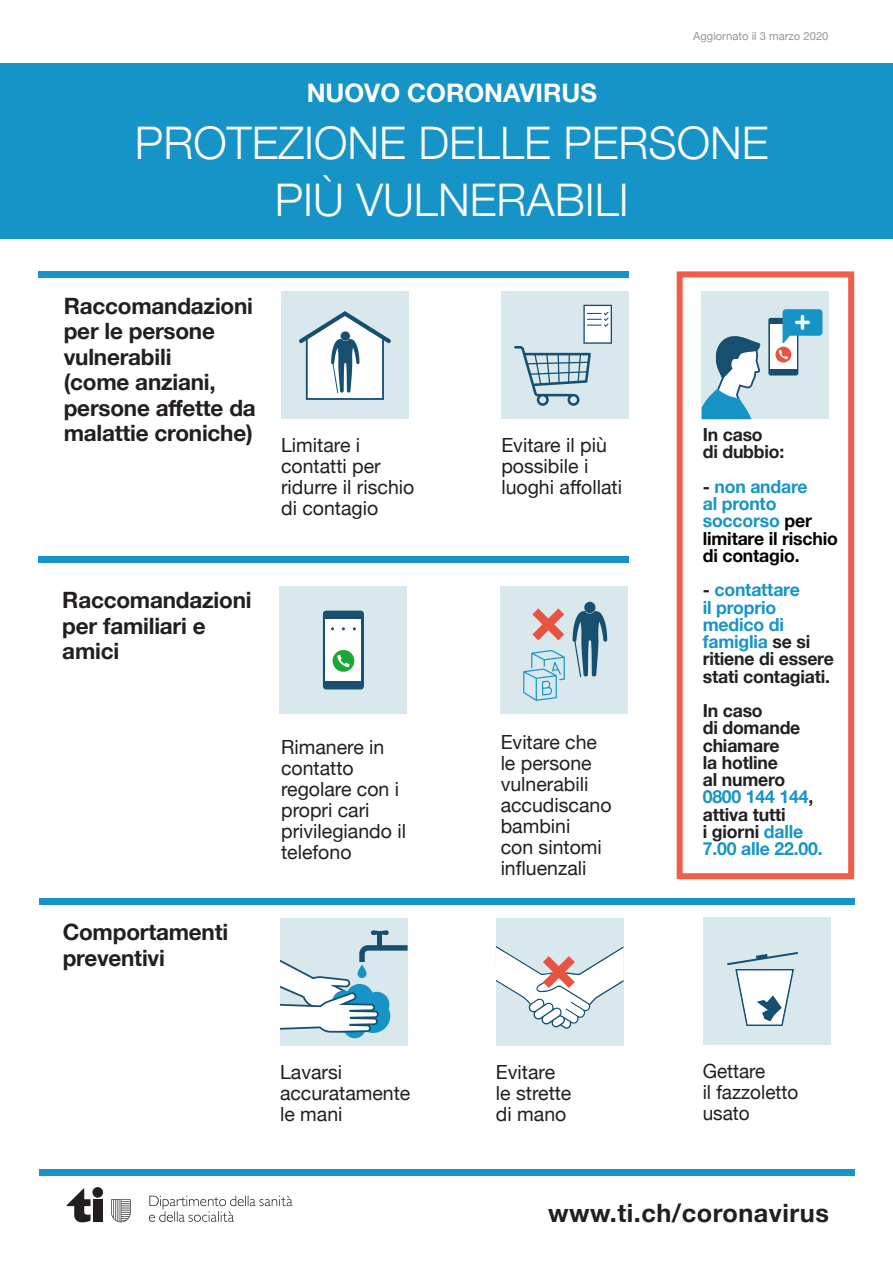
<style>
.page{position:relative;width:893px;height:1263px;background:#fff}
.page>*{position:absolute;margin:0;border:0;box-sizing:border-box;transform-origin:0 0}
.t1{font:300 45px/57px "Helvetica Neue";color:#fff;text-align:center}
.t2{font:700 25.5px "Helvetica Neue";color:#fff}
.t3{font:700 25.2px "Helvetica Neue";letter-spacing:.02em;color:#231f20}
.t4{font:700 22.5px/25.5px "Helvetica Neue";letter-spacing:-.01em;color:#231f20}
.t5{font:19.5px/21px "Helvetica Neue";color:#231f20}
.t6{font:700 18px/17.2px "Helvetica Neue";letter-spacing:-.01em;color:#231f20}
.t7{font:700 18px/17.2px "Helvetica Neue";letter-spacing:-.01em;color:#000}
.t8{font:700 18px/17.2px "Helvetica Neue";letter-spacing:-.01em;color:#1794c7}
.t9{font:11.25px "Helvetica Neue";color:#95979a}
.s1{color:#231f20}
.s2{color:#1794c7}
</style>
<div class="page">
<div style="left:0;top:64px;width:893px;height:175px;background:#1794c7"></div>
<div style="left:280px;top:918px;width:128px;height:128px;background:#d9e8ed"></div>
<div style="left:377px;top:934px;width:5px;height:13px;background:#174f70"></div>
<svg style="left:371px;top:930px;width:18px;height:5px"></svg>
<svg style="left:280px;top:945px;width:128px;height:93px"></svg>
<div style="left:39px;top:1170px;width:815px;height:6px;background:#1794c7"></div>
<div style="left:39px;top:556px;width:590px;height:6px;background:#1794c7"></div>
<div style="left:39px;top:271px;width:590px;height:6px;background:#1794c7"></div>
<div style="left:39px;top:898px;width:815px;height:6px;background:#1794c7"></div>
<div style="left:93px;top:1199px;width:9px;height:23px;background:#231f20"></div>
<div style="left:92px;top:1187px;width:11px;height:11px;background:#231f20;border-radius:50%"></div>
<svg style="left:66px;top:1188px;width:25px;height:34px"></svg>
<svg style="left:111px;top:1199px;width:20px;height:23px"></svg>
<svg style="left:149px;top:1196px;width:143px;height:26px"></svg>
<div style="left:496px;top:918px;width:127px;height:128px;background:#d9e8ed"></div>
<svg style="left:496px;top:946px;width:127px;height:83px"></svg>
<div style="left:280px;top:586px;width:127px;height:128px;background:#d9e8ed"></div>
<div style="left:323px;top:611px;width:41px;height:78px;background:#174f70;border-radius:3px"></div>
<div style="left:326px;top:619px;width:35px;height:62px;background:#fff"></div>
<div style="left:333px;top:650px;width:21px;height:22px;background:#1ca638;border-radius:50%"></div>
<svg style="left:337px;top:655px;width:13px;height:12px"></svg>
<svg style="left:331px;top:627px;width:25px;height:3px"></svg>
<div style="left:500px;top:586px;width:127px;height:128px;background:#d9e8ed"></div>
<svg style="left:523px;top:650px;width:42px;height:51px"></svg>
<svg style="left:532px;top:608px;width:32px;height:32px"></svg>
<svg style="left:572px;top:601px;width:35px;height:76px"></svg>
<div style="left:281px;top:292px;width:128px;height:127px;background:#d9e8ed"></div>
<svg style="left:299px;top:311px;width:92px;height:89px"></svg>
<div style="left:501px;top:292px;width:128px;height:127px;background:#d9e8ed"></div>
<svg style="left:514px;top:305px;width:98px;height:101px"></svg>
<div style="left:677px;top:271px;width:177px;height:608px;border:6px solid #ee5e49"></div>
<div style="left:702px;top:292px;width:127px;height:127px;background:#d9e8ed"></div>
<div style="left:768px;top:318px;width:30px;height:57px;background:#174f70;border-radius:2px"></div>
<div style="left:770px;top:324px;width:26px;height:45px;background:#fff"></div>
<svg style="left:775px;top:347px;width:16px;height:16px"></svg>
<svg style="left:779px;top:350px;width:9px;height:9px"></svg>
<svg style="left:782px;top:309px;width:40px;height:34px"></svg>
<svg style="left:702px;top:336px;width:59px;height:83px"></svg>
<div style="left:703px;top:918px;width:127px;height:127px;background:#d9e8ed"></div>
<svg style="left:727px;top:952px;width:71px;height:74px"></svg>
<p class="t9" style="left:693px;top:28px;width:137px">Aggiornato il 3 marzo 2020</p>
<p class="t2" style="left:307px;top:73px;width:292px">NUOVO CORONAVIRUS</p>
<p class="t1" style="left:135px;top:111px;width:635px">PROTEZIONE DELLE PERSONE<br>PIÙ VULNERABILI</p>
<p class="t4" style="left:64px;top:293px;width:191px">Raccomandazioni</p>
<p class="t4" style="left:64px;top:319px;width:193px">per le persone vulnerabili<br>(come anziani, persone affette da malattie croniche)</p>
<p class="t5" style="left:281px;top:436px;width:135px">Limitare i contatti per ridurre il rischio di contagio</p>
<p class="t5" style="left:501px;top:436px;width:122px">Evitare il più possibile i luoghi affollati</p>
<p class="t4" style="left:62px;top:588px;width:191px">Raccomandazioni</p>
<p class="t4" style="left:62px;top:613px;width:145px">per familiari e</p>
<p class="t4" style="left:62px;top:639px;width:58px">amici</p>
<p class="t4" style="left:63px;top:920px;width:167px">Comportamenti preventivi</p>
<p class="t5" style="left:281px;top:737px;width:126px">Rimanere in contatto regolare con i propri cari privilegiando il telefono</p>
<p class="t5" style="left:501px;top:732px;width:112px">Evitare che le persone vulnerabili accudiscano bambini</p>
<p class="t5" style="left:501px;top:837px;width:103px">con sintomi influenzali</p>
<p class="t6" style="left:703px;top:427px;width:62px">In caso</p>
<p class="t6" style="left:703px;top:444px;width:83px">di dubbio:</p>
<p class="t7" style="left:703px;top:478px;width:137px"><span class="s1">-</span> <span class="s2">non andare<br>al pronto soccorso</span> per limitare il rischio di contagio.</p>
<p class="t8" style="left:703px;top:582px;width:99px"><span class="s1">-</span> contattare</p>
<p class="t6" style="left:703px;top:599px;width:133px"><span class="s2">il proprio medico di famiglia</span> se si ritiene di essere stati contagiati.</p>
<p class="t6" style="left:703px;top:703px;width:62px">In caso</p>
<p class="t6" style="left:703px;top:720px;width:99px">di domande chiamare</p>
<p class="t6" style="left:703px;top:754px;width:77px">la hotline</p>
<p class="t6" style="left:703px;top:772px;width:84px">al numero</p>
<p class="t6" style="left:703px;top:789px;width:112px"><span class="s2">0800 144 144</span>, attiva tutti</p>
<p class="t8" style="left:703px;top:823px;width:121px"><span class="s1">i giorni</span> dalle<br>7.00 alle 22.00.</p>
<p class="t5" style="left:280px;top:1062px;width:64px">Lavarsi</p>
<p class="t5" style="left:280px;top:1083px;width:132px">accuratamente le mani</p>
<p class="t5" style="left:496px;top:1062px;width:61px">Evitare</p>
<p class="t5" style="left:496px;top:1083px;width:77px">le strette</p>
<p class="t5" style="left:496px;top:1104px;width:72px">di mano</p>
<p class="t5" style="left:703px;top:1061px;width:64px">Gettare</p>
<p class="t5" style="left:703px;top:1082px;width:97px">il fazzoletto usato</p>
<p class="t3" style="left:548px;top:1193px;width:282px">www.ti.ch/coronavirus</p>
</div>
